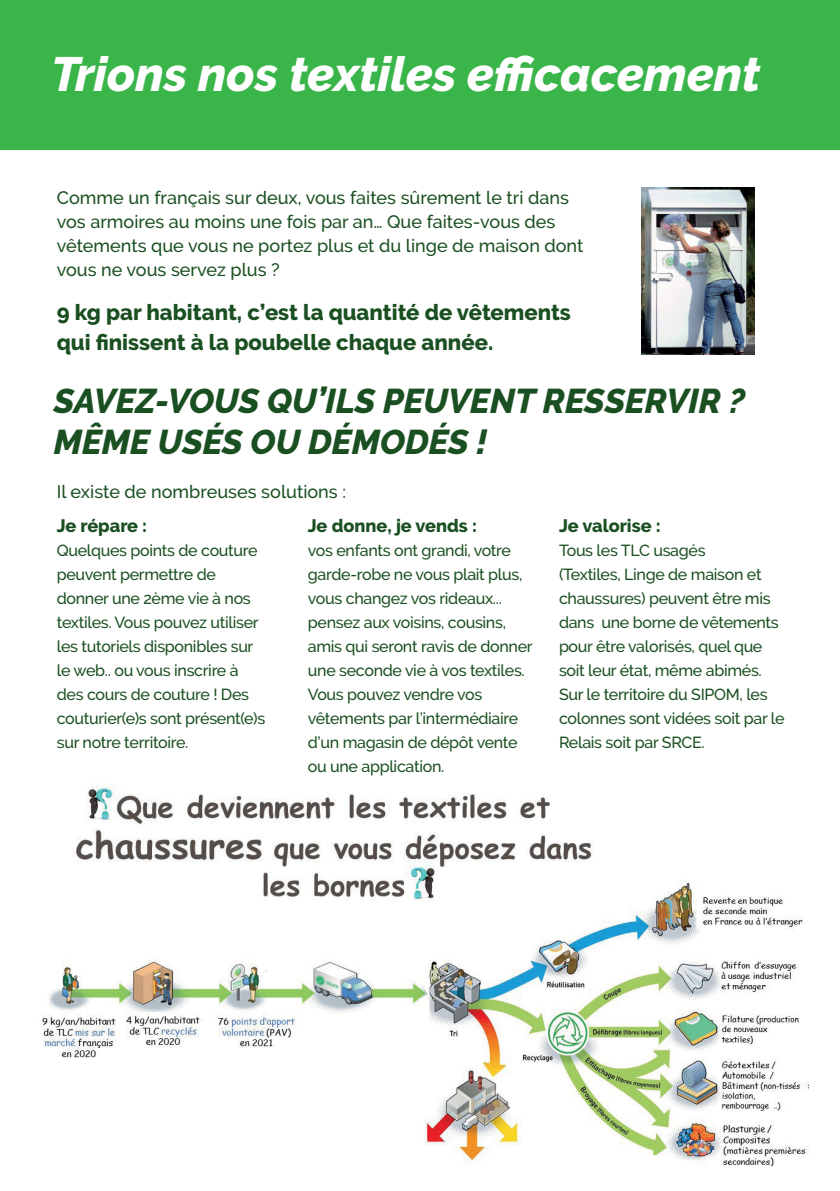
<style>
.page{position:relative;width:840px;height:1191px;background:#fff}
.page>*{position:absolute;margin:0;border:0;box-sizing:border-box;transform-origin:0 0}
.t1{font:italic 800 48px "Raleway";color:#fff}
.t2{font:italic 800 34.2px/41.2px "Raleway";color:#1a4f21}
.t3{font:800 22px/30px "Raleway";color:#1a4f21}
.t4{font:500 18px/24px "Raleway";color:#1a4f21}
.t5{font:800 18px "Raleway";color:#1a4f21}
.t6{font:500 16px/24px "Raleway";letter-spacing:-.02em;color:#1a4f21}
</style>
<div class="page">
<div style="left:0;top:0;width:839px;height:149px;background:#3ab54a"></div>
<img style="left:641px;top:187px;width:113px;height:167px">
<img style="left:42px;top:784px;width:768px;height:381px">
<h1 class="t1" style="left:51px;top:46px;width:710px">Trions nos textiles efficacement</h1>
<p class="t4" style="left:57px;top:186px;width:528px">Comme un français sur deux, vous faites sûrement le tri dans vos armoires au moins une fois par an… Que faites-vous des vêtements que vous ne portez plus et du linge de maison dont vous ne vous servez plus ?</p>
<h3 class="t3" style="left:57px;top:298px;width:515px">9 kg par habitant, c’est la quantité de vêtements qui finissent à la poubelle chaque année.</h3>
<h2 class="t2" style="left:54px;top:381px;width:692px">SAVEZ-VOUS QU’ILS PEUVENT RESSERVIR ?<br>MÊME USÉS OU DÉMODÉS !</h2>
<p class="t4" style="left:57px;top:480px;width:290px">Il existe de nombreuses solutions :</p>
<p class="t5" style="left:57px;top:515px;width:92px">Je répare :</p>
<p class="t6" style="left:57px;top:538px;width:210px">Quelques points de couture peuvent permettre de donner une 2ème vie à nos textiles. Vous pouvez utiliser les tutoriels disponibles sur le web.. ou vous inscrire à des cours de couture ! Des couturier(e)s sont présent(e)s sur notre territoire.</p>
<p class="t5" style="left:308px;top:515px;width:171px">Je donne, je vends :</p>
<p class="t6" style="left:308px;top:538px;width:226px">vos enfants ont grandi, votre garde-robe ne vous plait plus, vous changez vos rideaux... pensez aux voisins, cousins, amis qui seront ravis de donner une seconde vie à vos textiles.<br>Vous pouvez vendre vos vêtements par l’intermédiaire d’un magasin de dépôt vente ou une application.</p>
<p class="t5" style="left:558px;top:515px;width:103px">Je valorise :</p>
<p class="t6" style="left:558px;top:538px;width:227px">Tous les TLC usagés<br>(Textiles, Linge de maison et chaussures) peuvent être mis dans une borne de vêtements pour être valorisés, quel que soit leur état, même abimés.<br>Sur le territoire du SIPOM, les colonnes sont vidées soit par le<br>Relais soit par SRCE.</p>
</div>
